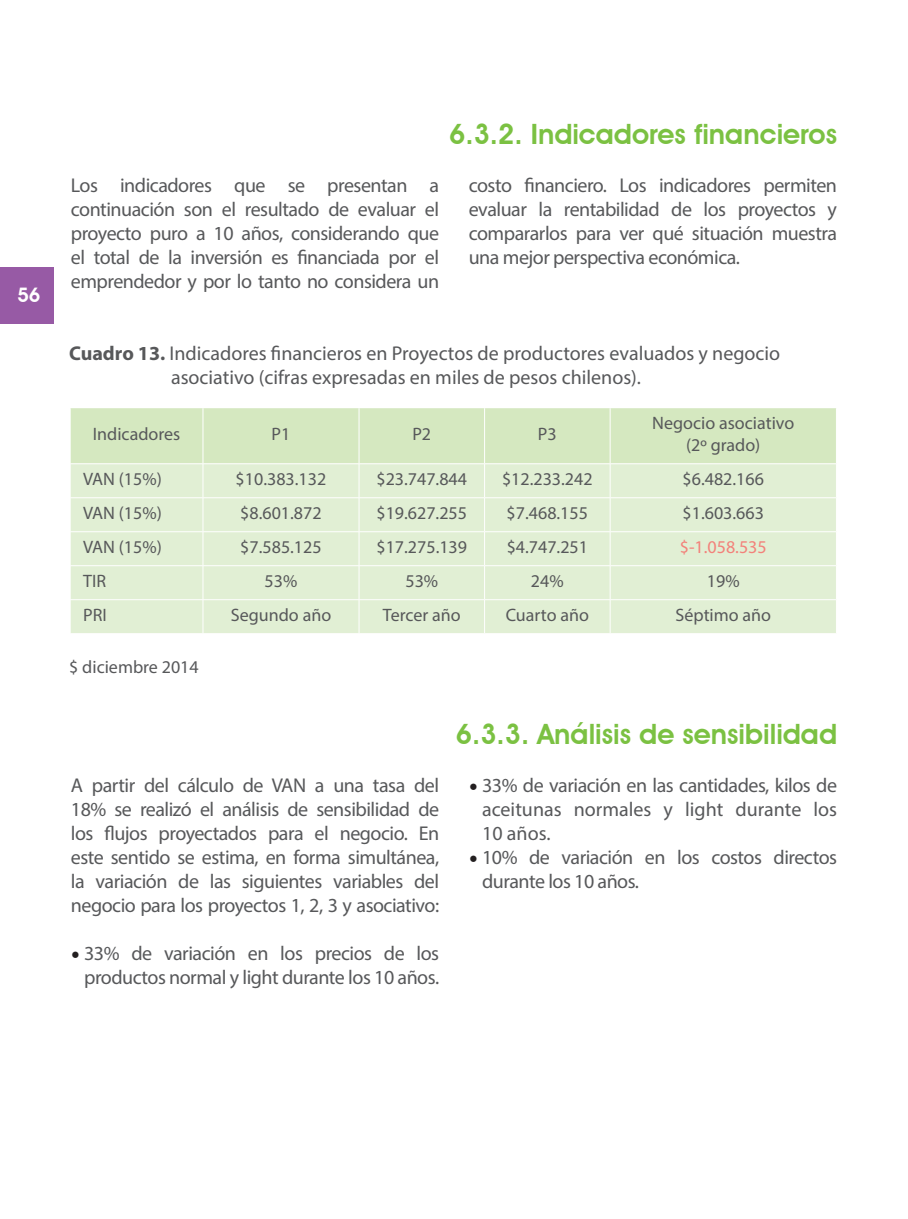
<style>
.page{position:relative;width:908px;height:1219px;background:#fff}
.page>*{position:absolute;margin:0;border:0;box-sizing:border-box;transform-origin:0 0}
.t1{font:600 28px "Avant Garde IT Cby BT";color:#7bc142}
.t2{font:20px/24px "Myriad Pro";letter-spacing:-.025em;color:#57585a;text-align:justify}
.t3{font:20px/24px "Myriad Pro";color:#57585a}
.t4{font:600 20px "Avant Garde IT Cby BT";color:#fff}
.t5{font:18px/21.6px "Myriad Pro";color:#57585a;text-align:center}
.t6{font:18px "Myriad Pro";color:#f3817a}
.s1{font-weight:700}
.s2{font-family:"Minion Pro";font-size:24px;color:#231f20}
</style>
<div class="page">
<div style="left:0;top:267px;width:53px;height:56px;background:#975aa5"></div>
<div style="left:71px;top:408px;width:764px;height:55px;background:#d5e8c0"></div>
<div style="left:71px;top:464px;width:764px;height:169px;background:#e1efd4"></div>
<hr style="left:202px;top:464px;width:1px;height:33px;background:#fff">
<hr style="left:358px;top:464px;width:1px;height:33px;background:#fff">
<hr style="left:484px;top:464px;width:1px;height:33px;background:#fff">
<hr style="left:609px;top:464px;width:1px;height:33px;background:#fff">
<hr style="left:202px;top:498px;width:1px;height:33px;background:#fff">
<hr style="left:358px;top:498px;width:1px;height:33px;background:#fff">
<hr style="left:484px;top:498px;width:1px;height:33px;background:#fff">
<hr style="left:609px;top:498px;width:1px;height:33px;background:#fff">
<hr style="left:202px;top:532px;width:1px;height:33px;background:#fff">
<hr style="left:358px;top:532px;width:1px;height:33px;background:#fff">
<hr style="left:484px;top:532px;width:1px;height:33px;background:#fff">
<hr style="left:609px;top:532px;width:1px;height:33px;background:#fff">
<hr style="left:202px;top:566px;width:1px;height:33px;background:#fff">
<hr style="left:358px;top:566px;width:1px;height:33px;background:#fff">
<hr style="left:484px;top:566px;width:1px;height:33px;background:#fff">
<hr style="left:609px;top:566px;width:1px;height:33px;background:#fff">
<hr style="left:202px;top:600px;width:1px;height:33px;background:#fff">
<hr style="left:358px;top:600px;width:1px;height:33px;background:#fff">
<hr style="left:484px;top:600px;width:1px;height:33px;background:#fff">
<hr style="left:609px;top:600px;width:1px;height:33px;background:#fff">
<hr style="left:70px;top:497px;width:133px;height:1px;background:#fff">
<hr style="left:203px;top:497px;width:156px;height:1px;background:#fff">
<hr style="left:359px;top:497px;width:125px;height:1px;background:#fff">
<hr style="left:484px;top:497px;width:126px;height:1px;background:#fff">
<hr style="left:610px;top:497px;width:226px;height:1px;background:#fff">
<hr style="left:70px;top:531px;width:133px;height:1px;background:#fff">
<hr style="left:203px;top:531px;width:156px;height:1px;background:#fff">
<hr style="left:359px;top:531px;width:125px;height:1px;background:#fff">
<hr style="left:484px;top:531px;width:126px;height:1px;background:#fff">
<hr style="left:610px;top:531px;width:226px;height:1px;background:#fff">
<hr style="left:70px;top:565px;width:133px;height:1px;background:#fff">
<hr style="left:203px;top:565px;width:156px;height:1px;background:#fff">
<hr style="left:359px;top:565px;width:125px;height:1px;background:#fff">
<hr style="left:484px;top:565px;width:126px;height:1px;background:#fff">
<hr style="left:610px;top:565px;width:226px;height:1px;background:#fff">
<hr style="left:70px;top:599px;width:133px;height:1px;background:#fff">
<hr style="left:203px;top:599px;width:156px;height:1px;background:#fff">
<hr style="left:359px;top:599px;width:125px;height:1px;background:#fff">
<hr style="left:484px;top:599px;width:126px;height:1px;background:#fff">
<hr style="left:610px;top:599px;width:226px;height:1px;background:#fff">
<hr style="left:202px;top:408px;width:1px;height:56px;background:#fff">
<hr style="left:358px;top:408px;width:1px;height:56px;background:#fff">
<hr style="left:484px;top:408px;width:1px;height:56px;background:#fff">
<hr style="left:609px;top:408px;width:1px;height:56px;background:#fff">
<p class="t4" style="left:17px;top:282px;width:25px">56</p>
<h1 class="t1" style="left:449px;top:117px;width:389px">6.3.2. Indicadores financieros</h1>
<p class="t2" style="left:71px;top:173px;width:369px">Los indicadores que se presentan a continuación son el resultado de evaluar el proyecto puro a 10 años, considerando que el total de la inversión es financiada por el emprendedor y por lo tanto no considera un</p>
<p class="t2" style="left:468px;top:173px;width:369px">costo financiero. Los indicadores permiten evaluar la rentabilidad de los proyectos y compararlos para ver qué situación muestra una mejor perspectiva económica.</p>
<p class="t3" style="left:171px;top:340px;width:610px;text-indent:-102px"><span class="s1">Cuadro 13.</span> Indicadores financieros en Proyectos de productores evaluados y negocio asociativo (cifras expresadas en miles de pesos chilenos).</p>
<p class="t5" style="left:93px;top:423px;width:89px">Indicadores</p>
<p class="t5" style="left:271px;top:423px;width:20px">P1</p>
<p class="t5" style="left:412px;top:423px;width:20px">P2</p>
<p class="t5" style="left:537px;top:423px;width:20px">P3</p>
<p class="t5" style="left:652px;top:412px;width:143px">Negocio asociativo (2º grado)</p>
<p class="t5" style="left:83px;top:468px;width:80px">VAN (15%)</p>
<p class="t5" style="left:235px;top:468px;width:92px">$10.383.132</p>
<p class="t5" style="left:376px;top:468px;width:92px">$23.747.844</p>
<p class="t5" style="left:502px;top:468px;width:92px">$12.233.242</p>
<p class="t5" style="left:682px;top:468px;width:83px">$6.482.166</p>
<p class="t5" style="left:83px;top:502px;width:80px">VAN (15%)</p>
<p class="t5" style="left:240px;top:502px;width:83px">$8.601.872</p>
<p class="t5" style="left:376px;top:502px;width:92px">$19.627.255</p>
<p class="t5" style="left:506px;top:502px;width:83px">$7.468.155</p>
<p class="t5" style="left:682px;top:502px;width:83px">$1.603.663</p>
<p class="t5" style="left:83px;top:536px;width:80px">VAN (15%)</p>
<p class="t5" style="left:240px;top:536px;width:83px">$7.585.125</p>
<p class="t5" style="left:376px;top:536px;width:92px">$17.275.139</p>
<p class="t5" style="left:506px;top:536px;width:83px">$4.747.251</p>
<p class="t6" style="left:679px;top:536px;width:88px">$-1.058.535</p>
<p class="t5" style="left:83px;top:570px;width:24px">TIR</p>
<p class="t5" style="left:264px;top:570px;width:34px">53%</p>
<p class="t5" style="left:405px;top:570px;width:34px">53%</p>
<p class="t5" style="left:530px;top:570px;width:34px">24%</p>
<p class="t5" style="left:706px;top:570px;width:34px">19%</p>
<p class="t5" style="left:83px;top:604px;width:25px">PRI</p>
<p class="t5" style="left:231px;top:604px;width:102px">Segundo año</p>
<p class="t5" style="left:383px;top:604px;width:79px">Tercer año</p>
<p class="t5" style="left:505px;top:604px;width:85px">Cuarto año</p>
<p class="t5" style="left:675px;top:604px;width:97px">Séptimo año</p>
<p class="t5" style="left:69px;top:656px;width:131px">$ diciembre 2014</p>
<p class="t2" style="left:71px;top:773px;width:369px">A partir del cálculo de VAN a una tasa del 18% se realizó el análisis de sensibilidad de los flujos proyectados para el negocio. En este sentido se estima, en forma simultánea, la variación de las siguientes variables del negocio para los proyectos 1, 2, 3 y asociativo:</p>
<p class="t2" style="left:71px;top:941px;width:369px;text-align:right"><span class="s2">•</span> 33% de variación en los precios de los productos normal y light durante los 10 años.</p>
<h1 class="t1" style="left:455px;top:717px;width:382px">6.3.3. Análisis de sensibilidad</h1>
<p class="t2" style="left:482px;top:773px;width:356px;text-indent:-13px"><span class="s2">•</span> 33% de variación en las cantidades, kilos de aceitunas normales y light durante los 10 años.</p>
<p class="t2" style="left:482px;top:845px;width:356px;text-indent:-13px"><span class="s2">•</span> 10% de variación en los costos directos durante los 10 años.</p>
</div>
